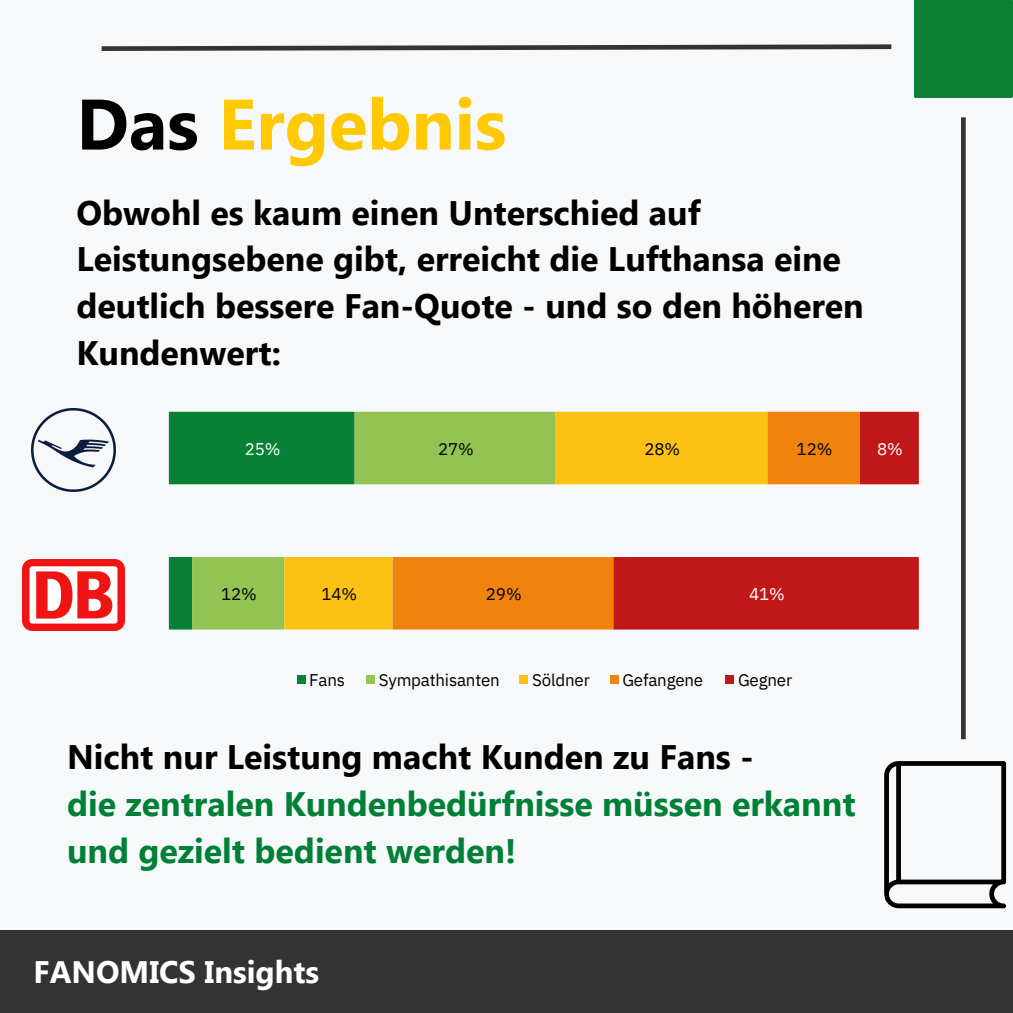
<style>
.page{position:relative;width:1013px;height:1013px;background:#fff}
.page>*{position:absolute;margin:0;border:0;box-sizing:border-box;transform-origin:0 0}
.t1{font:700 71.25px "Segoe UI";color:#ffc801}
.t2{font:700 34px/46.9px "Segoe UI";color:#000}
.t3{font:700 34px/46.9px "Segoe UI";color:#008037}
.t4{font:700 31px "Segoe UI";color:#fff}
.t5{font:17px "IBM Plex Sans";letter-spacing:-.01em;color:#020203}
.t6{font:17px "IBM Plex Sans";color:#fff}
.s1{color:#000}
</style>
<div class="page">
<div style="left:0;top:0;width:1012px;height:1012px;background:#f6f8f9"></div>
<div style="left:0;top:930px;width:1012px;height:82px;background:#333"></div>
<div style="left:914px;top:0;width:98px;height:98px;background:#0d8135"></div>
<svg style="left:101px;top:44px;width:791px;height:7px"></svg>
<hr style="left:961px;top:117px;width:4px;height:622px;background:#333">
<svg style="left:884px;top:761px;width:122px;height:147px"></svg>
<img style="left:32px;top:408px;width:83px;height:84px">
<img style="left:22px;top:559px;width:102px;height:71px">
<div style="left:297px;top:675px;width:8px;height:9px;background:#068136"></div>
<div style="left:366px;top:675px;width:8px;height:9px;background:#93c353"></div>
<div style="left:520px;top:675px;width:8px;height:9px;background:#fcc112"></div>
<div style="left:610px;top:675px;width:9px;height:9px;background:#f0830d"></div>
<svg style="left:169px;top:412px;width:23px;height:217px"></svg>
<svg style="left:192px;top:412px;width:92px;height:217px"></svg>
<svg style="left:284px;top:412px;width:108px;height:217px"></svg>
<svg style="left:392px;top:412px;width:221px;height:217px"></svg>
<svg style="left:613px;top:412px;width:305px;height:217px"></svg>
<div style="left:725px;top:675px;width:9px;height:9px;background:#c01818"></div>
<p class="t1" style="left:76px;top:73px;width:431px"><span class="s1">Das</span> Ergebnis</p>
<p class="t2" style="left:76px;top:187px;width:789px">Obwohl es kaum einen Unterschied auf Leistungsebene gibt, erreicht die Lufthansa eine deutlich bessere Fan-Quote - und so den höheren Kundenwert:</p>
<p class="t6" style="left:245px;top:438px;width:37px">25%</p>
<p class="t5" style="left:438px;top:438px;width:37px">27%</p>
<p class="t5" style="left:644px;top:438px;width:37px">28%</p>
<p class="t5" style="left:796px;top:438px;width:37px">12%</p>
<p class="t6" style="left:877px;top:438px;width:27px">8%</p>
<p class="t5" style="left:221px;top:583px;width:37px">12%</p>
<p class="t5" style="left:321px;top:583px;width:37px">14%</p>
<p class="t5" style="left:486px;top:583px;width:37px">29%</p>
<p class="t5" style="left:309px;top:668px;width:37px">Fans</p>
<p class="t5" style="left:379px;top:668px;width:123px">Sympathisanten</p>
<p class="t5" style="left:532px;top:668px;width:59px">Söldner</p>
<p class="t5" style="left:622px;top:668px;width:82px">Gefangene</p>
<p class="t6" style="left:749px;top:583px;width:37px">41%</p>
<p class="t5" style="left:738px;top:668px;width:56px">Gegner</p>
<p class="t2" style="left:67px;top:731px;width:688px">Nicht nur Leistung macht Kunden zu Fans -</p>
<p class="t3" style="left:67px;top:778px;width:790px">die zentralen Kundenbedürfnisse müssen erkannt und gezielt bedient werden!</p>
<p class="t4" style="left:34px;top:949px;width:287px">FANOMICS Insights</p>
</div>
